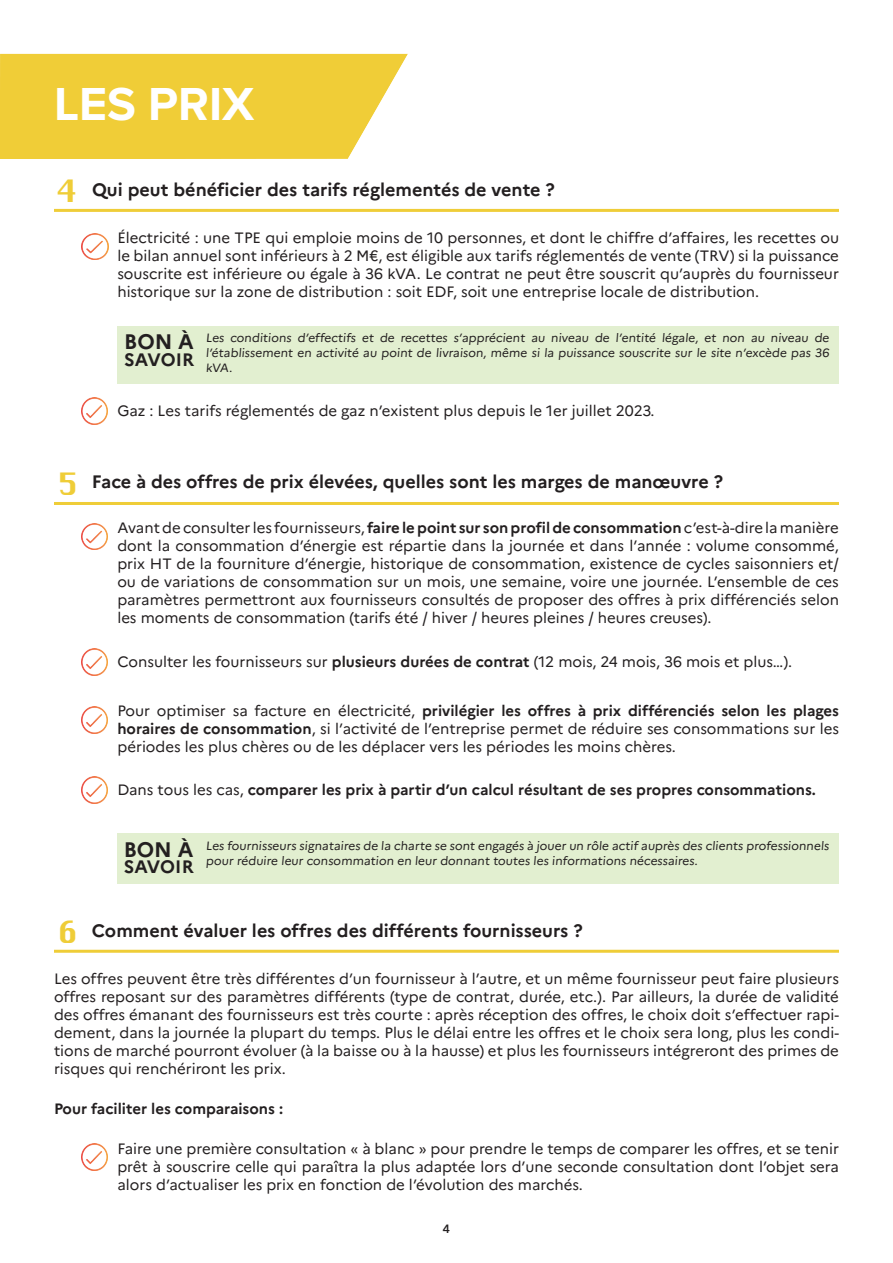
<style>
.page{position:relative;width:893px;height:1263px;background:#fff}
.page>*{position:absolute;margin:0;border:0;box-sizing:border-box;transform-origin:0 0}
.t1{font:700 48px "Proxima Nova";color:#fff}
.t2{font:30px "Silom";color:#efcd38}
.t3{font:700 21px "Marianne";color:#231f20}
.t4{font:700 18px "Marianne";color:#231f20}
.t5{font:15px/18px "Marianne";color:#231f20;text-align:justify}
.t6{font:700 15px "Marianne";color:#231f20}
.t7{font:12px/15px "Marianne";letter-spacing:-.02em;color:#231f20;text-align:justify}
.t8{font:600 12px "Avenir Next";color:#231f20}
.s1{font-weight:700}
.s2{font-weight:400}
</style>
<div class="page">
<div style="left:117px;top:326px;width:722px;height:58px;background:#e2efd0"></div>
<div style="left:117px;top:833px;width:722px;height:50px;background:#e2efd0"></div>
<img style="left:82px;top:233px;width:26px;height:27px">
<img style="left:82px;top:397px;width:26px;height:27px">
<img style="left:82px;top:523px;width:26px;height:27px">
<img style="left:82px;top:649px;width:26px;height:26px">
<img style="left:82px;top:706px;width:26px;height:27px">
<img style="left:82px;top:777px;width:26px;height:27px">
<img style="left:82px;top:1144px;width:26px;height:26px">
<img style="left:0;top:53px;width:408px;height:105px">
<hr style="left:54px;top:209px;width:785px;height:3px;background:#efcd38">
<hr style="left:54px;top:502px;width:785px;height:3px;background:#efcd38">
<hr style="left:54px;top:950px;width:785px;height:3px;background:#efcd38">
<h1 class="t1" style="left:54px;top:68px;width:202px">LES PRIX</h1>
<h2 class="t2" style="left:58px;top:174px;width:22px">4</h2>
<p class="t4" style="left:92px;top:179px;width:464px">Qui peut bénéficier des tarifs réglementés de vente ?</p>
<p class="t5" style="left:117px;top:229px;width:723px">Électricité : une TPE qui emploie moins de 10 personnes, et dont le chiffre d’affaires, les recettes ou le bilan annuel sont inférieurs à 2 M€, est éligible aux tarifs réglementés de vente (TRV) si la puissance souscrite est inférieure ou égale à 36 kVA. Le contrat ne peut être souscrit qu’auprès du fournisseur historique sur la zone de distribution : soit EDF, soit une entreprise locale de distribution.</p>
<h3 class="t3" style="left:124px;top:329px;width:71px">BON À</h3>
<p class="t4" style="left:124px;top:348px;width:72px">SAVOIR</p>
<p class="t7" style="left:206px;top:330px;width:626px">Les conditions d’effectifs et de recettes s’apprécient au niveau de l’entité légale, et non au niveau de l’établissement en activité au point de livraison, même si la puissance souscrite sur le site n’excède pas 36 kVA.</p>
<p class="t5" style="left:117px;top:402px;width:539px">Gaz : Les tarifs réglementés de gaz n’existent plus depuis le 1er juillet 2023.</p>
<h2 class="t2" style="left:58px;top:467px;width:22px">5</h2>
<p class="t4" style="left:92px;top:471px;width:633px">Face à des offres de prix élevées, quelles sont les marges de manœuvre ?</p>
<p class="t5" style="left:117px;top:519px;width:723px">Avant de consulter les fournisseurs, <span class="s1">faire le point sur son profil de consommation</span> c’est-à-dire la manière dont la consommation d’énergie est répartie dans la journée et dans l’année : volume consommé, prix HT de la fourniture d’énergie, historique de consommation, existence de cycles saisonniers et/ ou de variations de consommation sur un mois, une semaine, voire une journée. L’ensemble de ces paramètres permettront aux fournisseurs consultés de proposer des offres à prix différenciés selon les moments de consommation (tarifs été / hiver / heures pleines / heures creuses).</p>
<p class="t5" style="left:117px;top:653px;width:676px">Consulter les fournisseurs sur <span class="s1">plusieurs durées de contrat</span> (12 mois, 24 mois, 36 mois et plus…).</p>
<p class="t5" style="left:117px;top:702px;width:723px">Pour optimiser sa facture en électricité, <span class="s1">privilégier les offres à prix différenciés selon les plages horaires de consommation</span>, si l’activité de l’entreprise permet de réduire ses consommations sur les périodes les plus chères ou de les déplacer vers les périodes les moins chères.</p>
<p class="t6" style="left:117px;top:781px;width:700px"><span class="s2">Dans tous les cas,</span> comparer les prix à partir d’un calcul résultant de ses propres consommations.</p>
<h3 class="t3" style="left:124px;top:836px;width:71px">BON À</h3>
<p class="t4" style="left:124px;top:856px;width:72px">SAVOIR</p>
<p class="t7" style="left:206px;top:838px;width:626px">Les fournisseurs signataires de la charte se sont engagés à jouer un rôle actif auprès des clients professionnels pour réduire leur consommation en leur donnant toutes les informations nécessaires.</p>
<h2 class="t2" style="left:58px;top:915px;width:22px">6</h2>
<p class="t4" style="left:92px;top:919px;width:492px">Comment évaluer les offres des différents fournisseurs ?</p>
<p class="t5" style="left:54px;top:969px;width:786px">Les offres peuvent être très différentes d’un fournisseur à l’autre, et un même fournisseur peut faire plusieurs offres reposant sur des paramètres différents (type de contrat, durée, etc.). Par ailleurs, la durée de validité des offres émanant des fournisseurs est très courte : après réception des offres, le choix doit s’effectuer rapi&shy;dement, dans la journée la plupart du temps. Plus le délai entre les offres et le choix sera long, plus les condi&shy;tions de marché pourront évoluer (à la baisse ou à la hausse) et plus les fournisseurs intégreront des primes de risques qui renchériront les prix.</p>
<p class="t6" style="left:54px;top:1099px;width:231px">Pour faciliter les comparaisons :</p>
<p class="t5" style="left:117px;top:1139px;width:723px">Faire une première consultation « à blanc » pour prendre le temps de comparer les offres, et se tenir prêt à souscrire celle qui paraîtra la plus adaptée lors d’une seconde consultation dont l’objet sera alors d’actualiser les prix en fonction de l’évolution des marchés.</p>
<p class="t8" style="left:443px;top:1219px;width:9px">4</p>
</div>
